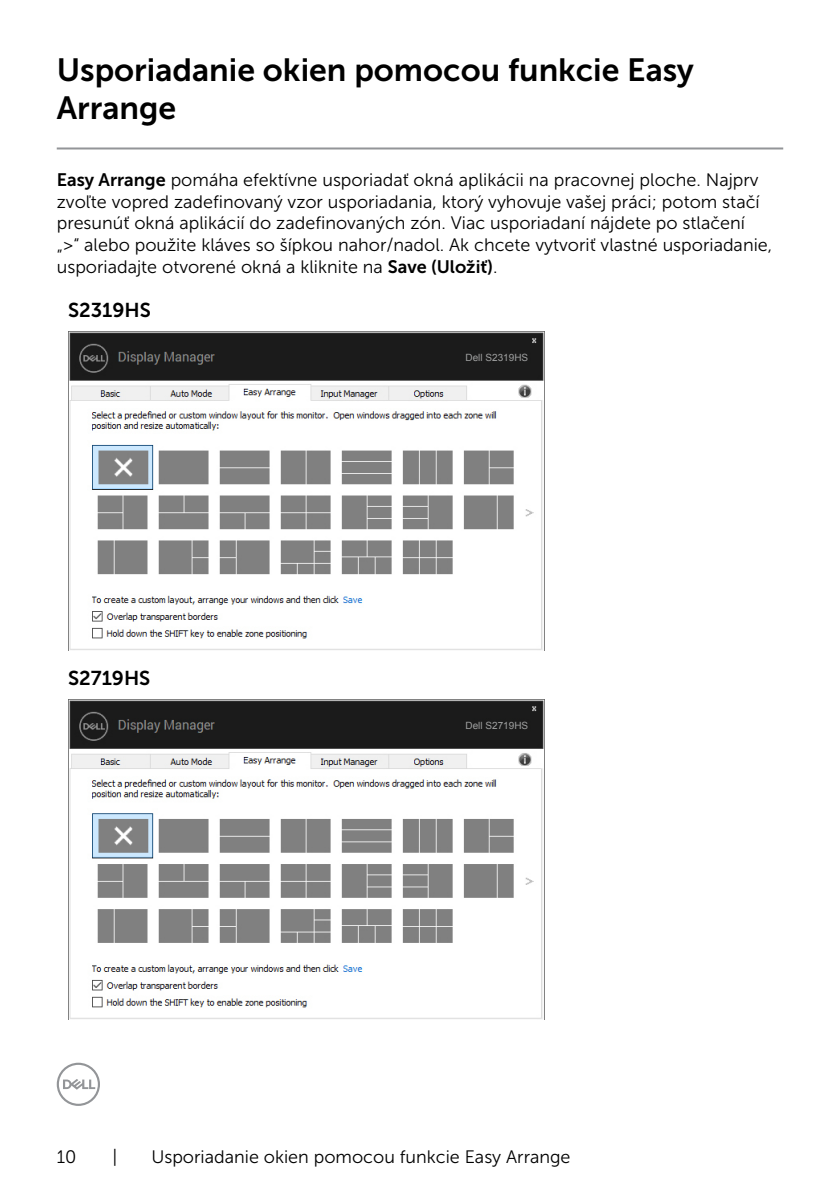
<style>
.page{position:relative;width:840px;height:1191px;background:#fff}
.page>*{position:absolute;margin:0;border:0;box-sizing:border-box;transform-origin:0 0}
.t1{font:32px/38.4px "Museo Sans For Dell 700";color:#000}
.t2{font:20px "Museo Sans For Dell 700";color:#000}
.t3{font:18px/21.6px "Museo Sans For Dell 300";color:#000}
.t4{font:10px "Arial";color:#9fa0a0}
.s1{font-family:"Museo Sans For Dell 700"}
</style>
<div class="page">
<svg style="left:57px;top:1062px;width:43px;height:44px"></svg>
<hr style="left:57px;top:147px;width:725px;height:2px;background:#939598">
<img style="left:68px;top:331px;width:475px;height:320px">
<div style="left:463px;top:351px;width:67px;height:12px;background:#1b1b1b"></div>
<img style="left:68px;top:700px;width:475px;height:319px">
<div style="left:463px;top:720px;width:67px;height:11px;background:#1b1b1b"></div>
<h1 class="t1" style="left:57px;top:50px;width:638px">Usporiadanie okien pomocou funkcie Easy<br>Arrange</h1>
<p class="t3" style="left:57px;top:169px;width:716px"><span class="s1">Easy Arrange</span> pomáha efektívne usporiadať okná aplikácii na pracovnej ploche. Najprv zvoľte vopred zadefinovaný vzor usporiadania, ktorý vyhovuje vašej práci; potom stačí presunúť okná aplikácií do zadefinovaných zón. Viac usporiadaní nájdete po stlačení „&gt;“ alebo použite kláves so šípkou nahor/nadol. Ak chcete vytvoriť vlastné usporiadanie, usporiadajte otvorené okná a kliknite na <span class="s1">Save (Uložiť)</span>.</p>
<p class="t2" style="left:68px;top:298px;width:84px">S2319HS</p>
<p class="t4" style="left:465px;top:351px;width:64px">Dell S2319HS</p>
<p class="t2" style="left:68px;top:667px;width:84px">S2719HS</p>
<p class="t4" style="left:465px;top:719px;width:64px">Dell S2719HS</p>
<p class="t3" style="left:57px;top:1145px;width:21px">10</p>
<p class="t3" style="left:112px;top:1145px;width:6px">|</p>
<p class="t3" style="left:151px;top:1145px;width:420px">Usporiadanie okien pomocou funkcie Easy Arrange</p>
</div>
